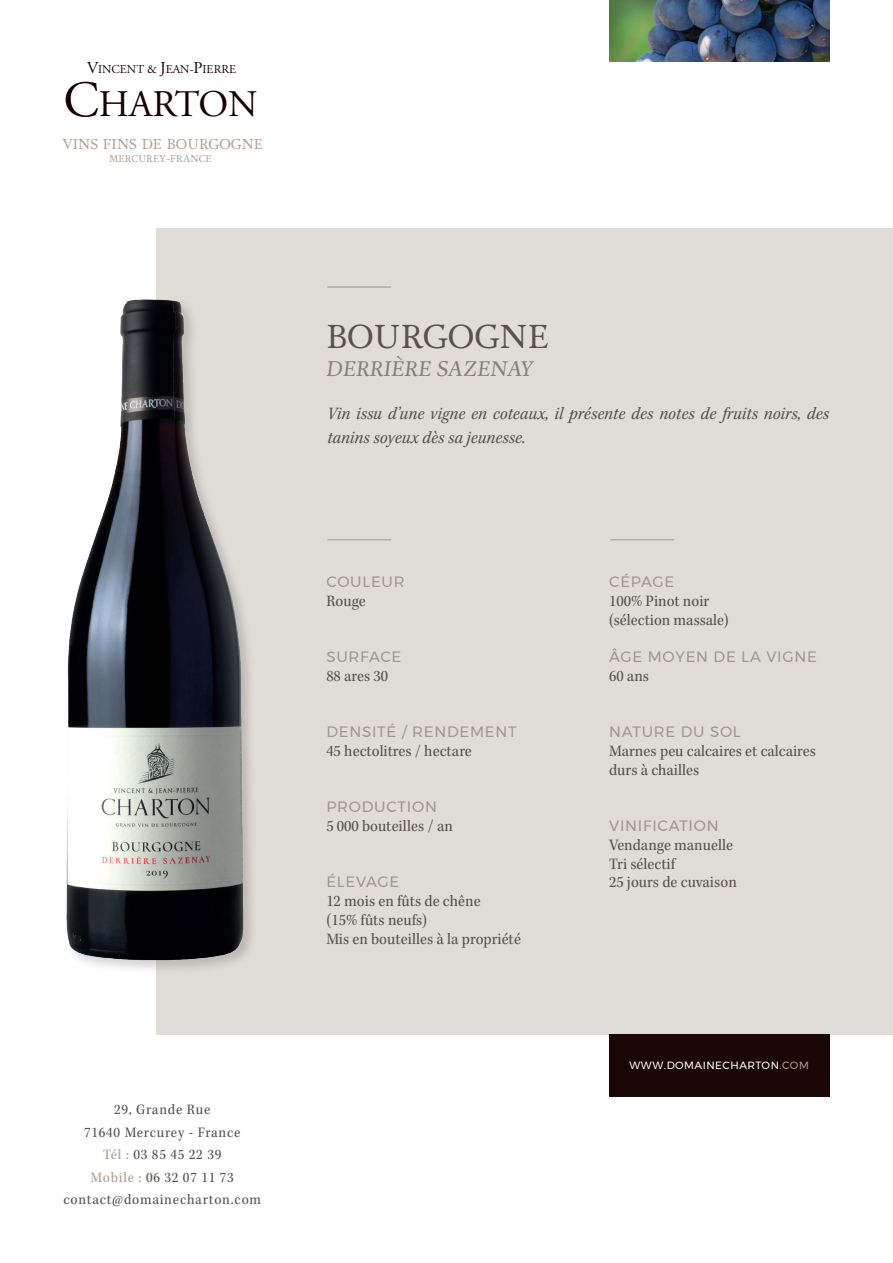
<style>
.page{position:relative;width:893px;height:1263px;background:#fff}
.page>*{position:absolute;margin:0;border:0;box-sizing:border-box;transform-origin:0 0}
.t1{font:37.5px "Adobe Garamond Pro";color:#190005}
.t2{font:33px "Adriane Text";color:#585350}
.t3{font:italic 21px "Adriane Text";color:#8b7e7c}
.t4{font:18px/24px "Kepler Std Scn It";color:#585350}
.t5{font:16.5px/18.8px "Kepler Std Scn";color:#585350}
.t6{font:15px "Montserrat";letter-spacing:.05em;color:#9e9892}
.t7{font:15px/22.5px "Kepler Std Scn";letter-spacing:.05em;color:#585350;text-align:center}
.t8{font:14.25px "Adriane Text";color:#b09e91}
.t9{font:12px "Adobe Garamond Pro";color:#190005}
.t10{font:10.5px "Montserrat";letter-spacing:.05em;color:#fff}
.t11{font:9.75px "Adriane Text";color:#b09e91}
.s1{font-size:16.5px}
.s2{font-size:51px}
.s3{color:#b09e91}
.s4{color:#b09e90}
</style>
<div class="page">
<div style="left:156px;top:228px;width:737px;height:807px;background:#e0ddd6"></div>
<img style="left:609px;top:1px;width:220px;height:60px">
<hr style="left:327px;top:539px;width:64px;height:1px;background:#585350">
<hr style="left:610px;top:539px;width:64px;height:1px;background:#585350">
<div style="left:609px;top:1035px;width:220px;height:62px;background:#1b0705"></div>
<hr style="left:327px;top:286px;width:64px;height:2px;background:#585350">
<img style="left:66px;top:299px;width:186px;height:670px">
<p class="t9" style="left:87px;top:62px;width:151px"><span class="s1">V</span>INCENT &amp; <span class="s1">J</span>EAN-<span class="s1">P</span>IERRE</p>
<h1 class="t1" style="left:63px;top:82px;width:196px"><span class="s2">C</span>HARTON</h1>
<p class="t8" style="left:62px;top:134px;width:202px">VINS FINS DE BOURGOGNE</p>
<p class="t11" style="left:109px;top:152px;width:104px">MERCUREY-FRANCE</p>
<p class="t7" style="left:63px;top:1098px;width:199px">29, Grande Rue<br>71640 Mercurey - France<br><span class="s3">Tél :</span> 03 85 45 22 39<br><span class="s3">Mobile :</span> 06 32 07 11 73 contact@domainecharton.com</p>
<h2 class="t2" style="left:326px;top:313px;width:224px">BOURGOGNE</h2>
<p class="t3" style="left:326px;top:354px;width:210px">DERRIÈRE SAZENAY</p>
<p class="t4" style="left:327px;top:401px;width:503px">Vin issu d’une vigne en coteaux, il présente des notes de fruits noirs, des tanins soyeux dès sa jeunesse.</p>
<p class="t6" style="left:326px;top:570px;width:80px">COULEUR</p>
<p class="t5" style="left:326px;top:592px;width:41px">Rouge</p>
<p class="t6" style="left:326px;top:645px;width:77px">SURFACE</p>
<p class="t5" style="left:326px;top:667px;width:63px">88 ares 30</p>
<p class="t6" style="left:326px;top:720px;width:192px">DENSITÉ / RENDEMENT</p>
<p class="t5" style="left:326px;top:742px;width:147px">45 hectolitres / hectare</p>
<p class="t6" style="left:326px;top:795px;width:112px">PRODUCTION</p>
<p class="t5" style="left:326px;top:817px;width:128px">5 000 bouteilles / an</p>
<p class="t6" style="left:326px;top:870px;width:75px">ÉLEVAGE</p>
<p class="t5" style="left:326px;top:892px;width:196px">12 mois en fûts de chêne<br>(15% fûts neufs)<br>Mis en bouteilles à la propriété</p>
<p class="t6" style="left:609px;top:570px;width:67px">CÉPAGE</p>
<p class="t5" style="left:609px;top:592px;width:121px">100% Pinot noir (sélection massale)</p>
<p class="t6" style="left:609px;top:645px;width:209px">ÂGE MOYEN DE LA VIGNE</p>
<p class="t5" style="left:609px;top:667px;width:41px">60 ans</p>
<p class="t6" style="left:609px;top:720px;width:133px">NATURE DU SOL</p>
<p class="t5" style="left:609px;top:742px;width:208px">Marnes peu calcaires et calcaires durs à chailles</p>
<p class="t6" style="left:609px;top:814px;width:111px">VINIFICATION</p>
<p class="t5" style="left:609px;top:836px;width:129px">Vendange manuelle<br>Tri sélectif<br>25 jours de cuvaison</p>
<p class="t10" style="left:629px;top:1057px;width:181px">WWW.DOMAINECHARTON<span class="s4">.COM</span></p>
</div>
